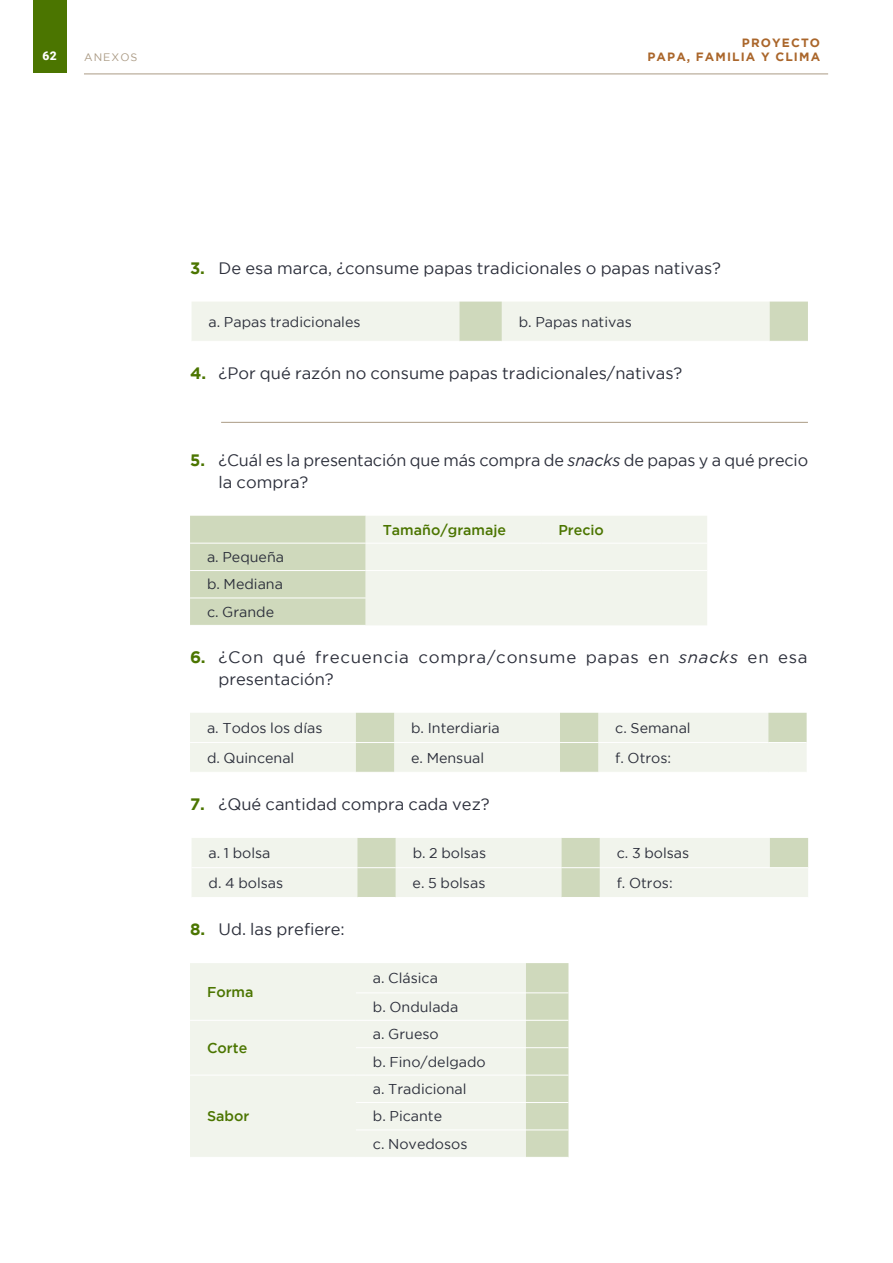
<style>
.page{position:relative;width:893px;height:1263px;background:#fff}
.page>*{position:absolute;margin:0;border:0;box-sizing:border-box;transform-origin:0 0}
.t1{font:16.5px/21.8px "Gotham";color:#2c2f3b}
.t2{font:16.5px/21.8px "Gotham";letter-spacing:.045em;color:#2c2f3b}
.t3{font:14.25px/27.5px "Gotham";color:#2c2f3b}
.t4{font:500 14.25px "Gotham";color:#4b7500}
.t5{font:700 12px/13.5px "Gotham";letter-spacing:.095em;color:#aa662b;text-align:right}
.t6{font:900 12px "Roboto";color:#fff}
.t7{font:10.8px "Gotham";letter-spacing:.095em;color:#ab9b85}
.s1{font-weight:700;color:#4b7500}
.s2{font-style:italic}
</style>
<div class="page">
<svg style="left:192px;top:302px;width:616px;height:39px;background:#ecf0e5"></svg>
<hr style="left:221px;top:422px;width:587px;height:1px;background:#ab9b85">
<svg style="left:190px;top:516px;width:517px;height:109px;background:#e5ebdc"></svg>
<hr style="left:190px;top:543px;width:176px;height:1px;background:#fff">
<hr style="left:190px;top:570px;width:176px;height:1px;background:#fff">
<hr style="left:190px;top:598px;width:176px;height:1px;background:#fff">
<hr style="left:366px;top:543px;width:175px;height:1px;background:#fff">
<hr style="left:541px;top:543px;width:166px;height:1px;background:#fff">
<hr style="left:366px;top:570px;width:175px;height:1px;background:#fff">
<hr style="left:541px;top:570px;width:166px;height:1px;background:#fff">
<svg style="left:190px;top:713px;width:617px;height:59px;background:#ebefe4"></svg>
<hr style="left:190px;top:742px;width:166px;height:1px;background:#fff">
<hr style="left:356px;top:742px;width:38px;height:1px;background:#fff">
<hr style="left:560px;top:742px;width:38px;height:1px;background:#fff">
<hr style="left:768px;top:742px;width:39px;height:1px;background:#fff">
<hr style="left:394px;top:742px;width:166px;height:1px;background:#fff">
<hr style="left:598px;top:742px;width:170px;height:1px;background:#fff">
<svg style="left:192px;top:838px;width:616px;height:59px;background:#ecf0e5"></svg>
<hr style="left:192px;top:867px;width:165px;height:1px;background:#fff">
<hr style="left:357px;top:867px;width:39px;height:1px;background:#fff">
<hr style="left:561px;top:867px;width:39px;height:1px;background:#fff">
<hr style="left:770px;top:867px;width:38px;height:1px;background:#fff">
<hr style="left:396px;top:867px;width:165px;height:1px;background:#fff">
<hr style="left:600px;top:867px;width:170px;height:1px;background:#fff">
<div style="left:190px;top:963px;width:336px;height:194px;background:#f1f4ec"></div>
<div style="left:526px;top:963px;width:42px;height:194px;background:#cfd9bc"></div>
<hr style="left:356px;top:992px;width:170px;height:1px;background:#fff">
<hr style="left:526px;top:992px;width:42px;height:1px;background:#fff">
<hr style="left:190px;top:1020px;width:166px;height:1px;background:#fff">
<hr style="left:356px;top:1020px;width:170px;height:1px;background:#fff">
<hr style="left:526px;top:1020px;width:42px;height:1px;background:#fff">
<hr style="left:356px;top:1047px;width:170px;height:1px;background:#fff">
<hr style="left:526px;top:1047px;width:42px;height:1px;background:#fff">
<hr style="left:190px;top:1075px;width:166px;height:1px;background:#fff">
<hr style="left:356px;top:1075px;width:170px;height:1px;background:#fff">
<hr style="left:526px;top:1075px;width:42px;height:1px;background:#fff">
<hr style="left:356px;top:1102px;width:170px;height:1px;background:#fff">
<hr style="left:526px;top:1102px;width:42px;height:1px;background:#fff">
<hr style="left:356px;top:1129px;width:170px;height:1px;background:#fff">
<hr style="left:526px;top:1129px;width:42px;height:1px;background:#fff">
<div style="left:33px;top:0;width:34px;height:73px;background:#4b7500"></div>
<hr style="left:84px;top:74px;width:744px;height:1px;background:#ab9b85">
<p class="t6" style="left:42px;top:47px;width:16px">62</p>
<p class="t7" style="left:84px;top:51px;width:55px">ANEXOS</p>
<p class="t5" style="left:647px;top:36px;width:174px">PROYECTO<br>PAPA, FAMILIA Y CLIMA</p>
<p class="t1" style="left:190px;top:257px;width:533px"><span class="s1">3.</span> De esa marca, ¿consume papas tradicionales o papas nativas?</p>
<p class="t3" style="left:209px;top:308px;width:153px">a. Papas tradicionales</p>
<p class="t3" style="left:519px;top:308px;width:115px">b. Papas nativas</p>
<p class="t1" style="left:190px;top:362px;width:494px"><span class="s1">4.</span> ¿Por qué razón no consume papas tradicionales/nativas?</p>
<p class="t1" style="left:219px;top:449px;width:591px;text-indent:-28px"><span class="s1">5.</span> ¿Cuál es la presentación que más compra de <span class="s2">snacks</span> de papas y a qué precio la compra?</p>
<p class="t4" style="left:383px;top:521px;width:125px">Tamaño/gramaje</p>
<p class="t4" style="left:558px;top:521px;width:47px">Precio</p>
<p class="t3" style="left:207px;top:543px;width:79px;text-align:justify">a. Pequeña b. Mediana c. Grande</p>
<p class="t2" style="left:219px;top:646px;width:591px;text-indent:-28px"><span class="s1">6.</span> ¿Con qué frecuencia compra/consume papas en <span class="s2">snacks</span> en esa presentación?</p>
<p class="t3" style="left:207px;top:714px;width:117px">a. Todos los días</p>
<p class="t3" style="left:411px;top:714px;width:90px">b. Interdiaria</p>
<p class="t3" style="left:615px;top:714px;width:77px">c. Semanal</p>
<p class="t3" style="left:207px;top:744px;width:89px">d. Quincenal</p>
<p class="t3" style="left:411px;top:744px;width:75px">e. Mensual</p>
<p class="t3" style="left:615px;top:744px;width:57px">f. Otros:</p>
<p class="t1" style="left:190px;top:793px;width:301px"><span class="s1">7.</span> ¿Qué cantidad compra cada vez?</p>
<p class="t3" style="left:209px;top:839px;width:63px">a. 1 bolsa</p>
<p class="t3" style="left:413px;top:839px;width:75px">b. 2 bolsas</p>
<p class="t3" style="left:617px;top:839px;width:74px">c. 3 bolsas</p>
<p class="t3" style="left:209px;top:869px;width:76px">d. 4 bolsas</p>
<p class="t3" style="left:413px;top:869px;width:74px">e. 5 bolsas</p>
<p class="t3" style="left:617px;top:869px;width:57px">f. Otros:</p>
<p class="t1" style="left:190px;top:918px;width:156px"><span class="s1">8.</span> Ud. las prefiere:</p>
<p class="t4" style="left:207px;top:984px;width:48px">Forma</p>
<p class="t4" style="left:207px;top:1040px;width:42px">Corte</p>
<p class="t4" style="left:207px;top:1108px;width:44px">Sabor</p>
<p class="t3" style="left:373px;top:963px;width:87px;line-height:28.7px">a. Clásica<br>b. Ondulada</p>
<p class="t3" style="left:373px;top:1020px;width:114px">a. Grueso<br>b. Fino/delgado</p>
<p class="t3" style="left:373px;top:1075px;width:96px">a. Tradicional b. Picante<br>c. Novedosos</p>
</div>
